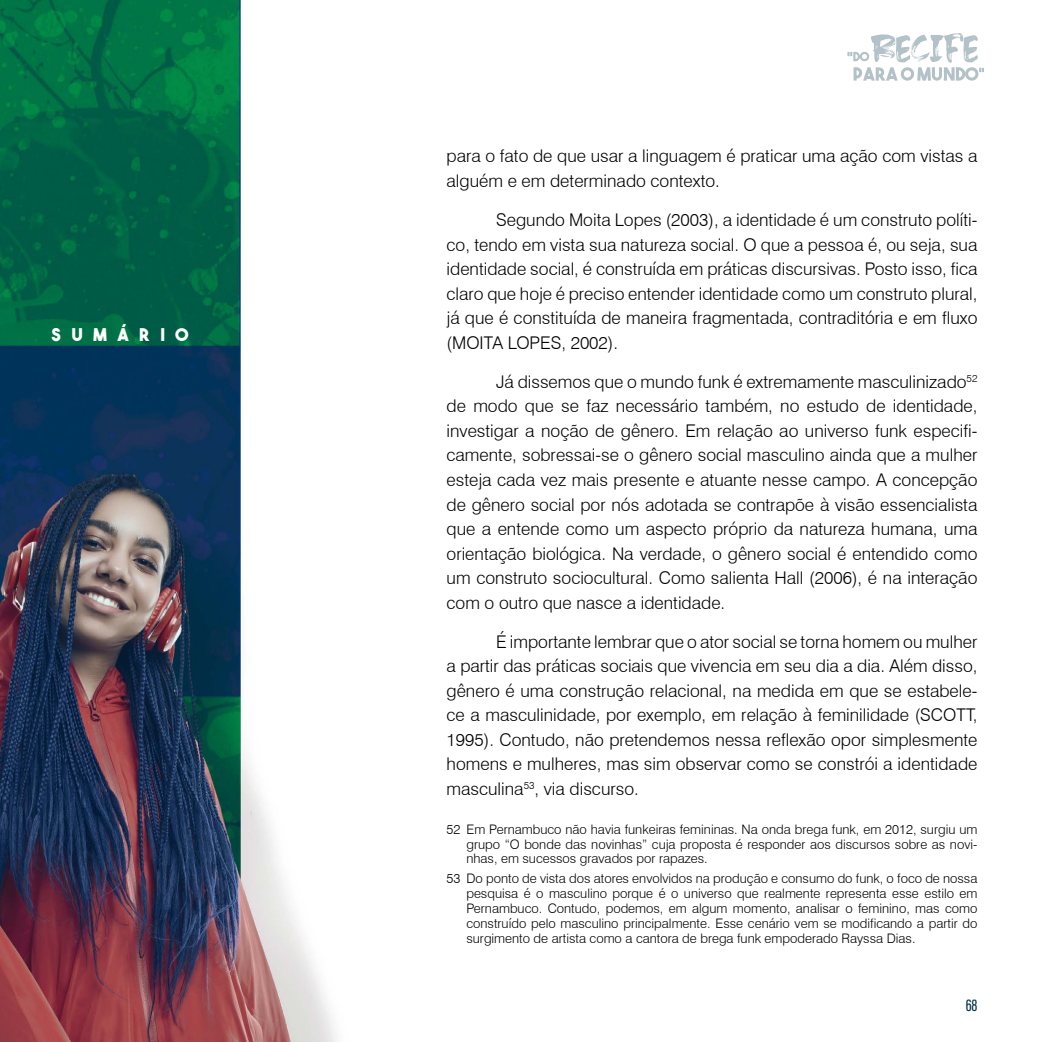
<style>
.page{position:relative;width:1042px;height:1042px;background:#fff}
.page>*{position:absolute;margin:0;border:0;box-sizing:border-box;transform-origin:0 0}
.t1{font:300 17.5px/24.5px "Swiss 721 BT";color:#000;text-align:justify}
.t2{font:17.5px "The Bold Font";letter-spacing:.6em;color:#fff}
.t3{font:500 17.5px "Acumin Pro Extra Cond";color:#002f4b}
.t4{font:300 13.12px/14.9px "Swiss 721 BT";color:#000;text-align:justify}
</style>
<div class="page">
<img style="left:0;top:0;width:337px;height:1042px">
<svg style="left:847px;top:33px;width:137px;height:48px"></svg>
<p class="t2" style="left:52px;top:323px;width:138px">SUMÁRIO</p>
<p class="t1" style="left:446px;top:144px;width:532px">para o fato de que usar a linguagem é praticar uma ação com vistas a alguém e em determinado contexto.</p>
<p class="t1" style="left:446px;top:207px;width:532px;text-indent:50px">Segundo Moita Lopes (2003), a identidade é um construto políti&shy;co, tendo em vista sua natureza social. O que a pessoa é, ou seja, sua identidade social, é construída em práticas discursivas. Posto isso, fica claro que hoje é preciso entender identidade como um construto plural, já que é constituída de maneira fragmentada, contraditória e em fluxo (MOITA LOPES, 2002).</p>
<p class="t1" style="left:446px;top:369px;width:532px;text-indent:50px">Já dissemos que o mundo funk é extremamente masculinizado<sup>52 </sup>de modo que se faz necessário também, no estudo de identidade, investigar a noção de gênero. Em relação ao universo funk especifi&shy;camente, sobressai-se o gênero social masculino ainda que a mulher esteja cada vez mais presente e atuante nesse campo. A concepção de gênero social por nós adotada se contrapõe à visão essencialista que a entende como um aspecto próprio da natureza humana, uma orientação biológica. Na verdade, o gênero social é entendido como um construto sociocultural. Como salienta Hall (2006), é na interação com o outro que nasce a identidade.</p>
<p class="t1" style="left:446px;top:629px;width:532px;text-indent:50px">É importante lembrar que o ator social se torna homem ou mulher a partir das práticas sociais que vivencia em seu dia a dia. Além disso, gênero é uma construção relacional, na medida em que se estabele&shy;ce a masculinidade, por exemplo, em relação à feminilidade (SCOTT, 1995). Contudo, não pretendemos nessa reflexão opor simplesmente homens e mulheres, mas sim observar como se constrói a identidade masculina<sup>53</sup>, via discurso.</p>
<p class="t4" style="left:466px;top:821px;width:512px;text-indent:-20px">52 Em Pernambuco não havia funkeiras femininas. Na onda brega funk, em 2012, surgiu um grupo “O bonde das novinhas” cuja proposta é responder aos discursos sobre as novi&shy;nhas, em sucessos gravados por rapazes.</p>
<p class="t4" style="left:466px;top:871px;width:512px;text-indent:-20px">53 Do ponto de vista dos atores envolvidos na produção e consumo do funk, o foco de nossa pesquisa é o masculino porque é o universo que realmente representa esse estilo em Pernambuco. Contudo, podemos, em algum momento, analisar o feminino, mas como construído pelo masculino principalmente. Esse cenário vem se modificando a partir do surgimento de artista como a cantora de brega funk empoderado Rayssa Dias.</p>
<p class="t3" style="left:965px;top:994px;width:13px">68</p>
</div>
